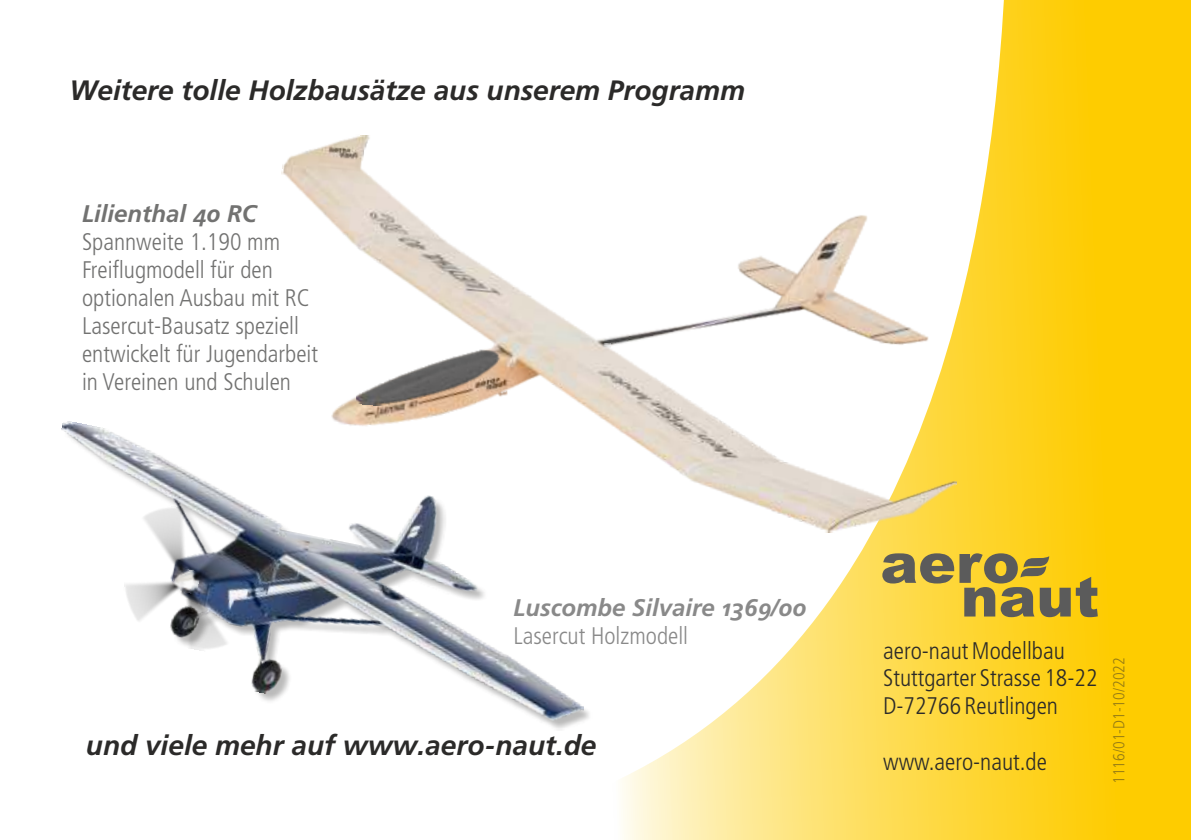
<style>
.page{position:relative;width:1191px;height:840px;background:#fff}
.page>*{position:absolute;margin:0;border:0;box-sizing:border-box;transform-origin:0 0}
.t1{font:900 55.4px "Arial";color:#5b5b5b}
.t2{font:italic 700 28px "Frutiger Linotype";color:#2b2a29}
.t3{font:300 condensed 24px/28px "Frutiger LT Std";color:#727271}
.t4{font:300 condensed 24px/28px "Frutiger LT Std";color:#2b2a29}
.t5{font:italic 700 24px "Frutiger Linotype";color:#898989}
.t6{font:300 condensed 24px "Frutiger LT Std";color:#898989}
.t7{font:italic 700 24px "Frutiger Linotype";color:#727271}
.t8{font:300 condensed 16px "Frutiger LT Std";color:rgb(43 42 41/.5)}
</style>
<div class="page">
<svg style="left:621px;top:0;width:570px;height:839px"></svg>
<svg style="left:1020px;top:551px;width:29px;height:31px"></svg>
<img style="left:621px;top:541px;width:7px;height:222px">
<img style="left:61px;top:421px;width:528px;height:309px">
<img style="left:115px;top:500px;width:151px;height:157px">
<img style="left:172px;top:567px;width:28px;height:26px">
<img style="left:254px;top:128px;width:728px;height:413px">
<img style="left:355px;top:321px;width:255px;height:104px">
<p class="t2" style="left:69px;top:79px;width:677px">Weitere tolle Holzbausätze aus unserem Programm</p>
<p class="t7" style="left:82px;top:204px;width:176px">Lilienthal 40 RC</p>
<p class="t3" style="left:82px;top:230px;width:237px">Spannweite 1.190 mm<br>Freiflugmodell für den optionalen Ausbau mit RC<br>Lasercut-Bausatz speziell entwickelt für Jugendarbeit in Vereinen und Schulen</p>
<p class="t5" style="left:513px;top:597px;width:294px">Luscombe Silvaire 1369/00</p>
<p class="t6" style="left:513px;top:625px;width:176px">Lasercut Holzmodell</p>
<p class="t2" style="left:86px;top:733px;width:512px">und viele mehr auf www.aero-naut.de</p>
<h1 class="t1" style="left:880px;top:543px;width:141px">aero</h1>
<h1 class="t1" style="left:961px;top:576px;width:140px">naut</h1>
<p class="t4" style="left:883px;top:638px;width:216px">aero-naut Modellbau<br>Stuttgarter Strasse 18-22<br>D-72766 Reutlingen</p>
<p class="t4" style="left:883px;top:749px;width:165px">www.aero-naut.de</p>
<p class="t8" style="left:1112px;top:783px;width:128px;rotate:-90deg">1116/01-D1-10/2022</p>
</div>
